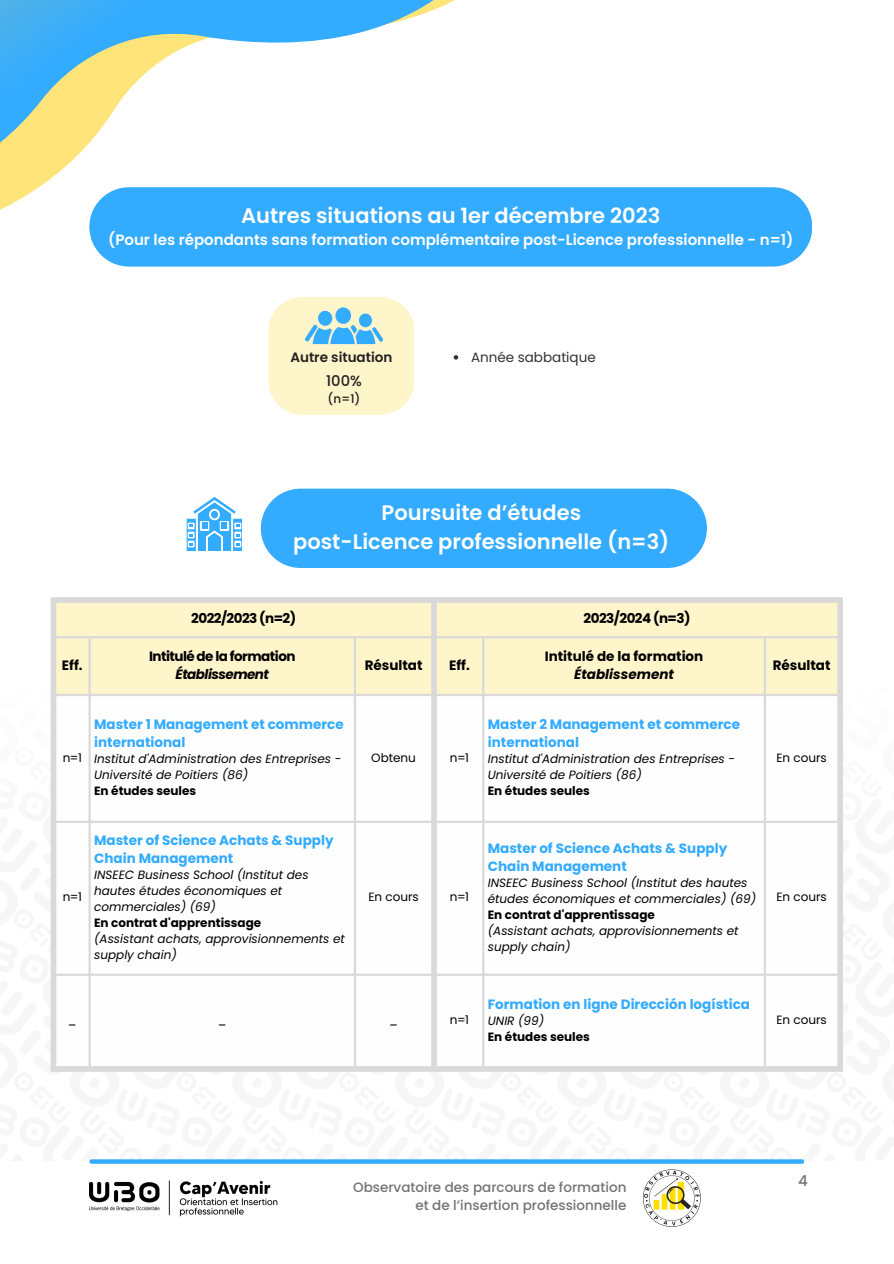
<style>
.page{position:relative;width:894px;height:1264px;background:#fff}
.page>*{position:absolute;margin:0;border:0;box-sizing:border-box;transform-origin:0 0}
.t1{font:600 21px/29.2px "Poppins";color:#fefefe;text-align:center}
.t2{font:600 15px "Poppins";color:#fefefe}
.t3{font:500 15px "Poppins";color:#737373}
.t4{font:500 14.7px "Poppins";color:#231f1f}
.t5{font:700 13.5px/18px "Poppins";color:#33abff}
.t6{font:500 13.5px/18px "Poppins";color:#737373;text-align:right}
.t7{font:700 13.5px "Poppins";letter-spacing:-.04em;color:#000}
.t8{font:700 13.5px "Poppins";color:#000}
.t9{font:13.5px "Poppins";color:#323232}
.t10{font:600 13.5px "Poppins";color:#231f1f}
.t11{font:italic 700 13.5px "Poppins";letter-spacing:-.04em;color:#000}
.t12{font:italic 700 13.5px "Poppins";color:#000}
.t13{font:italic 12px/16px "Poppins";color:#000}
.t14{font:700 12px "Poppins";color:#000}
.t15{font:12px "Poppins";color:#000}
.t16{font:500 12px "Poppins";color:#231f1f}
</style>
<div class="page">
<svg style="left:92px;top:1159px;width:709px;height:4px;background:#42b0fe"></svg>
<svg style="left:0;top:0;width:552px;height:360px"></svg>
<img style="left:89px;top:1180px;width:188px;height:36px">
<img style="left:642px;top:1169px;width:59px;height:58px">
<div style="left:89px;top:187px;width:723px;height:79px;background:#33abff"></div>
<div style="left:268px;top:297px;width:146px;height:118px;background:#fff5cb;border-radius:34px"></div>
<div style="left:335px;top:307px;width:16px;height:17px;background:#33abff;border-radius:50%"></div>
<div style="left:359px;top:313px;width:13px;height:14px;background:#33abff;border-radius:50%"></div>
<div style="left:318px;top:311px;width:14px;height:15px;background:#33abff;border-radius:50%"></div>
<svg style="left:305px;top:324px;width:78px;height:20px"></svg>
<svg style="left:453px;top:355px;width:5px;height:4px"></svg>
<div style="left:56px;top:603px;width:781px;height:91px;background:#fff5cb"></div>
<svg style="left:56px;top:696px;width:781px;height:370px"></svg>
<hr style="left:88px;top:638px;width:3px;height:428px;background:#d9d9d9">
<hr style="left:354px;top:638px;width:2px;height:428px;background:#d9d9d9">
<hr style="left:482px;top:638px;width:2px;height:428px;background:#d9d9d9">
<hr style="left:763px;top:638px;width:2px;height:428px;background:#d9d9d9">
<hr style="left:56px;top:636px;width:781px;height:2px;background:#d9d9d9">
<hr style="left:56px;top:694px;width:781px;height:2px;background:#d9d9d9">
<hr style="left:56px;top:820px;width:781px;height:3px;background:#d9d9d9">
<hr style="left:56px;top:973px;width:781px;height:2px;background:#d9d9d9">
<div style="left:51px;top:603px;width:5px;height:463px;background:#d9d9d9"></div>
<div style="left:431px;top:603px;width:6px;height:463px;background:#d9d9d9"></div>
<div style="left:837px;top:603px;width:5px;height:463px;background:#d9d9d9"></div>
<div style="left:51px;top:597px;width:791px;height:6px;background:#d9d9d9"></div>
<div style="left:51px;top:1066px;width:791px;height:5px;background:#d9d9d9"></div>
<div style="left:261px;top:488px;width:445px;height:80px;background:#33abff"></div>
<svg style="left:187px;top:497px;width:55px;height:54px"></svg>
<h2 class="t1" style="left:241px;top:201px;width:420px">Autres situations au 1er décembre 2023</h2>
<h2 class="t2" style="left:108px;top:230px;width:686px">(Pour les répondants sans formation complémentaire post-Licence professionnelle - n=1)</h2>
<p class="t10" style="left:290px;top:348px;width:103px">Autre situation</p>
<h2 class="t4" style="left:326px;top:371px;width:37px">100%</h2>
<p class="t16" style="left:327px;top:391px;width:35px">(n=1)</p>
<p class="t9" style="left:471px;top:348px;width:126px">Année sabbatique</p>
<p class="t1" style="left:293px;top:498px;width:377px">Poursuite d’études<br>post-Licence professionnelle (n=3)</p>
<h1 class="t8" style="left:62px;top:655px;width:22px">Eff.</h1>
<p class="t7" style="left:191px;top:609px;width:107px">2022/2023 (n=2)</p>
<p class="t7" style="left:583px;top:609px;width:108px">2023/2024 (n=3)</p>
<p class="t7" style="left:149px;top:646px;width:148px">Intitulé de la formation</p>
<p class="t11" style="left:175px;top:664px;width:95px">Établissement</p>
<p class="t8" style="left:364px;top:655px;width:59px">Résultat</p>
<p class="t8" style="left:449px;top:655px;width:22px">Eff.</p>
<p class="t8" style="left:544px;top:646px;width:160px">Intitulé de la formation</p>
<p class="t12" style="left:574px;top:664px;width:101px">Établissement</p>
<p class="t15" style="left:63px;top:749px;width:21px">n=1</p>
<p class="t5" style="left:94px;top:715px;width:251px">Master 1 Management et commerce international</p>
<p class="t13" style="left:94px;top:751px;width:249px">Institut d'Administration des Entreprises -<br>Université de Poitiers (86)</p>
<p class="t14" style="left:94px;top:782px;width:104px">En études seules</p>
<p class="t15" style="left:63px;top:888px;width:21px">n=1</p>
<p class="t5" style="left:94px;top:831px;width:241px">Master of Science Achats &amp; Supply<br>Chain Management</p>
<p class="t13" style="left:94px;top:867px;width:216px">INSEEC Business School (Institut des hautes études économiques et commerciales) (69)</p>
<p class="t14" style="left:94px;top:914px;width:169px">En contrat d'apprentissage</p>
<p class="t13" style="left:94px;top:931px;width:252px">(Assistant achats, approvisionnements et supply chain)</p>
<p class="t15" style="left:371px;top:749px;width:46px">Obtenu</p>
<p class="t15" style="left:449px;top:749px;width:21px">n=1</p>
<p class="t15" style="left:368px;top:888px;width:52px">En cours</p>
<p class="t15" style="left:449px;top:888px;width:21px">n=1</p>
<p class="t5" style="left:487px;top:715px;width:254px">Master 2 Management et commerce international</p>
<p class="t13" style="left:487px;top:751px;width:249px">Institut d'Administration des Entreprises -<br>Université de Poitiers (86)</p>
<p class="t14" style="left:487px;top:782px;width:104px">En études seules</p>
<p class="t5" style="left:487px;top:839px;width:241px">Master of Science Achats &amp; Supply<br>Chain Management</p>
<p class="t13" style="left:487px;top:875px;width:270px">INSEEC Business School (Institut des hautes études économiques et commerciales) (69)</p>
<p class="t14" style="left:487px;top:906px;width:169px">En contrat d'apprentissage</p>
<p class="t13" style="left:487px;top:923px;width:252px">(Assistant achats, approvisionnements et supply chain)</p>
<p class="t15" style="left:68px;top:1011px;width:10px">_</p>
<p class="t15" style="left:218px;top:1011px;width:10px">_</p>
<p class="t15" style="left:389px;top:1011px;width:10px">_</p>
<p class="t15" style="left:449px;top:1011px;width:21px">n=1</p>
<p class="t5" style="left:487px;top:995px;width:264px">Formation en ligne Dirección logística</p>
<p class="t13" style="left:487px;top:1012px;width:58px">UNIR (99)</p>
<p class="t14" style="left:487px;top:1028px;width:104px">En études seules</p>
<p class="t8" style="left:772px;top:655px;width:59px">Résultat</p>
<p class="t15" style="left:776px;top:749px;width:52px">En cours</p>
<p class="t15" style="left:776px;top:888px;width:52px">En cours</p>
<p class="t15" style="left:776px;top:1011px;width:52px">En cours</p>
<p class="t6" style="left:353px;top:1178px;width:275px">Observatoire des parcours de formation et de l’insertion professionnelle</p>
<p class="t3" style="left:798px;top:1170px;width:11px">4</p>
</div>
